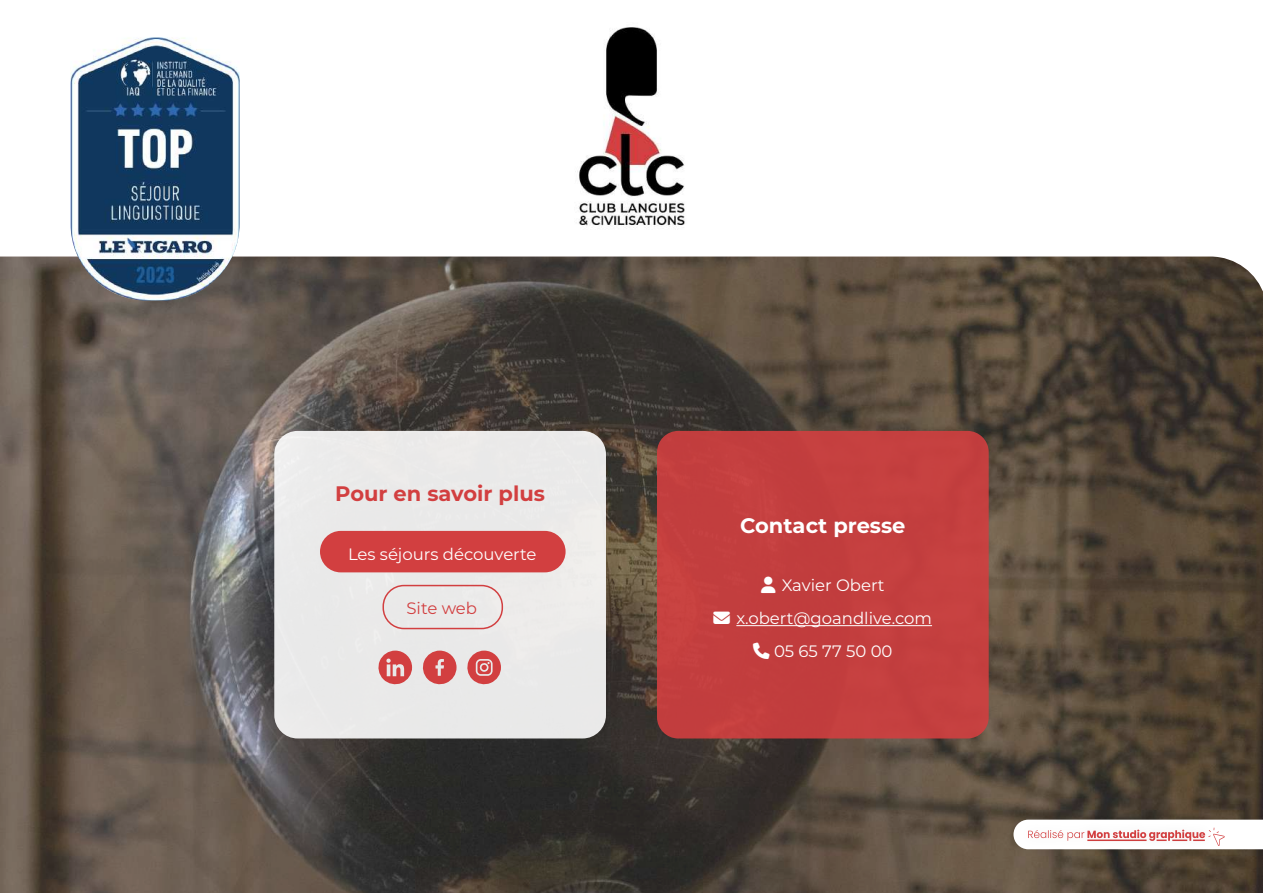
<style>
.page{position:relative;width:1263px;height:893px;background:#fff}
.page>*{position:absolute;margin:0;border:0;box-sizing:border-box;transform-origin:0 0}
.t1{font:700 21px "Montserrat";color:#d23f40}
.t2{font:700 21px "Montserrat";color:#fff}
.t3{font:16.5px "Montserrat";color:#fff}
.t4{font:16.5px "Montserrat";color:#d23f40}
</style>
<div class="page">
<img style="left:0;top:257px;width:1263px;height:636px">
<div style="left:657px;top:431px;width:332px;height:307px;background:#c33f3e;border-radius:21px"></div>
<div style="left:274px;top:431px;width:332px;height:307px;background:#eaeae9;border-radius:23px"></div>
<div style="left:1002px;top:807px;width:261px;height:54px;background:#000;opacity:.1"></div>
<div style="left:1016px;top:818px;width:200px;height:34px;background:#000;opacity:.1"></div>
<svg style="left:1013px;top:820px;width:250px;height:29px"></svg>
<hr style="left:736px;top:625px;width:196px;height:1px;background:#fff">
<div style="left:382px;top:585px;width:121px;height:44px;border:2px solid #d23f40;border-radius:21px"></div>
<div style="left:320px;top:531px;width:246px;height:41px;background:#d23f40;border-radius:21px"></div>
<svg style="left:378px;top:651px;width:34px;height:34px"></svg>
<svg style="left:422px;top:651px;width:34px;height:34px"></svg>
<svg style="left:467px;top:651px;width:34px;height:34px"></svg>
<img style="left:70px;top:37px;width:170px;height:264px">
<img style="left:575px;top:27px;width:110px;height:201px">
<p class="t1" style="left:335px;top:478px;width:211px">Pour en savoir plus</p>
<p class="t3" style="left:348px;top:542px;width:190px">Les séjours découverte</p>
<p class="t4" style="left:406px;top:596px;width:72px">Site web</p>
<p class="t2" style="left:740px;top:511px;width:167px">Contact presse</p>
<p class="t3" style="left:782px;top:574px;width:104px">Xavier Obert</p>
<p class="t3" style="left:714px;top:607px;width:220px">✉ x.obert@goandlive.com</p>
<p class="t3" style="left:774px;top:639px;width:120px">05 65 77 50 00</p>
</div>
